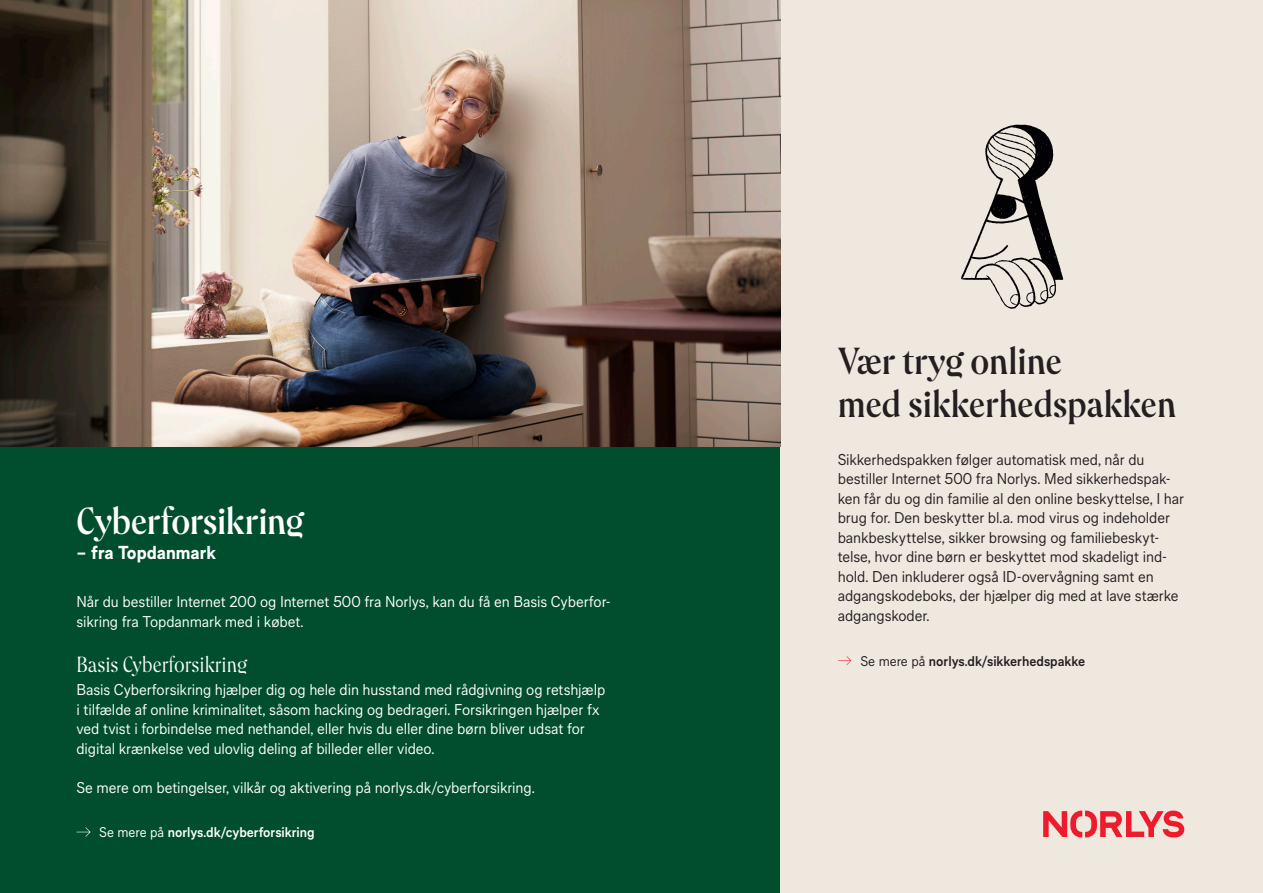
<style>
.page{position:relative;width:1263px;height:893px;background:#fff}
.page>*{position:absolute;margin:0;border:0;box-sizing:border-box;transform-origin:0 0}
.t1{font:700 36px/43.2px "NORLYS Headline";color:#231f20}
.t2{font:700 36px "NORLYS Headline";letter-spacing:-.01em;color:#fff}
.t3{font:21px "NORLYS Headline";color:#fff}
.t4{font:700 18px "NORLYS Text";color:#fff}
.t5{font:15px/19.5px "NORLYS Text";letter-spacing:-.005em;color:#fff}
.t6{font:15px/19.5px "NORLYS Text";letter-spacing:-.005em;color:#231f20}
.t7{font:600 13.5px "NORLYS Text";color:#fff}
.t8{font:600 13.5px "NORLYS Text";color:#231f20}
.s1{font-weight:400}
</style>
<div class="page">
<div style="left:0;top:446px;width:780px;height:447px;background:#004e2d"></div>
<div style="left:780px;top:0;width:483px;height:893px;background:#eee8df"></div>
<svg style="left:77px;top:827px;width:14px;height:10px"></svg>
<svg style="left:961px;top:125px;width:102px;height:184px"></svg>
<svg style="left:838px;top:656px;width:13px;height:9px"></svg>
<svg style="left:1043px;top:811px;width:141px;height:27px"></svg>
<img style="left:0;top:0;width:780px;height:446px">
<p class="t2" style="left:77px;top:496px;width:229px">Cyberforsikring</p>
<p class="t4" style="left:77px;top:540px;width:141px">– fra Topdanmark</p>
<p class="t5" style="left:77px;top:591px;width:536px">Når du bestiller Internet 200 og Internet 500 fra Norlys, kan du få en Basis Cyberfor&shy;sikring fra Topdanmark med i købet.</p>
<p class="t3" style="left:77px;top:651px;width:172px">Basis Cyberforsikring</p>
<p class="t5" style="left:77px;top:679px;width:530px">Basis Cyberforsikring hjælper dig og hele din husstand med rådgivning og retshjælp i tilfælde af online kriminalitet, såsom hacking og bedrageri. Forsikringen hjælper fx ved tvist i forbindelse med nethandel, eller hvis du eller dine børn bliver udsat for digital krænkelse ved ulovlig deling af billeder eller video.</p>
<p class="t5" style="left:77px;top:777px;width:460px">Se mere om betingelser, vilkår og aktivering på norlys.dk/cyberforsikring.</p>
<p class="t7" style="left:99px;top:823px;width:217px"><span class="s1">Se mere på</span> norlys.dk/cyberforsikring</p>
<p class="t1" style="left:838px;top:338px;width:340px">Vær tryg online<br>med sikkerhedspakken</p>
<p class="t6" style="left:838px;top:449px;width:348px">Sikkerhedspakken følger automatisk med, når du bestiller Internet 500 fra Norlys. Med sikkerhedspak&shy;ken får du og din familie al den online beskyttelse, I har brug for. Den beskytter bl.a. mod virus og indeholder bankbeskyttelse, sikker browsing og familiebeskyt&shy;telse, hvor dine børn er beskyttet mod skadeligt ind&shy;hold. Den inkluderer også ID-overvågning samt en adgangskodeboks, der hjælper dig med at lave stærke adgangskoder.</p>
<p class="t8" style="left:860px;top:652px;width:226px"><span class="s1">Se mere på</span> norlys.dk/sikkerhedspakke</p>
</div>
